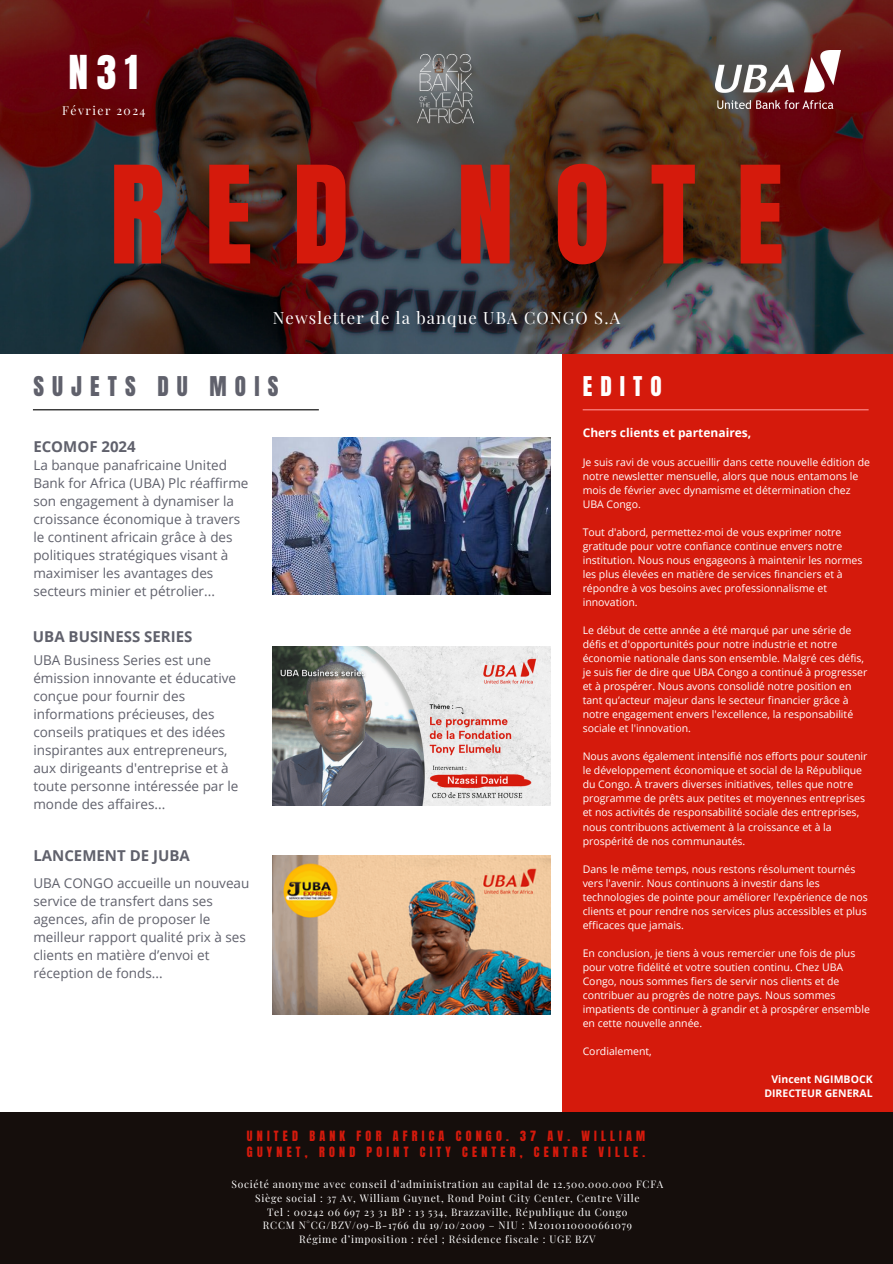
<style>
.page{position:relative;width:893px;height:1264px;background:#fff}
.page>*{position:absolute;margin:0;border:0;box-sizing:border-box;transform-origin:0 0}
.t1{font:114.9px "Anton";letter-spacing:.35em;color:#d51a0c}
.t2{font:39.75px "Anton";color:#fff}
.t3{font:23.1px "Anton";letter-spacing:.35em;color:#60616c}
.t4{font:23.1px "Anton";letter-spacing:.35em;color:#fff}
.t5{font:16.5px "Playfair Display";letter-spacing:.07em;color:#fff}
.t6{font:700 15px "Open Sans";color:#60616c}
.t7{font:13.5px/18px "Open Sans";color:#60616c}
.t8{font:12.15px "Playfair Display";letter-spacing:.12em;color:#fff}
.t9{font:12px "Anton";letter-spacing:.35em;color:#d51a0c}
.t10{font:700 12px "Open Sans";color:#fff}
.t11{font:10.5px/14px "Open Sans";color:#fff}
.t12{font:700 10.5px "Open Sans";color:#fff}
.t13{font:10.2px "Playfair Display";letter-spacing:.07em;color:#fff}
</style>
<div class="page">
<div style="left:562px;top:352px;width:330px;height:809px;background:#d51a0c"></div>
<img style="left:0;top:0;width:892px;height:353px">
<div style="left:0;top:1112px;width:892px;height:151px;background:#150e0c"></div>
<img style="left:273px;top:647px;width:277px;height:158px">
<img style="left:273px;top:438px;width:277px;height:156px">
<img style="left:273px;top:855px;width:277px;height:159px">
<hr style="left:33px;top:409px;width:286px;height:1px;background:#000">
<hr style="left:582px;top:409px;width:286px;height:1px;background:#ff9191">
<img style="left:715px;top:50px;width:125px;height:59px">
<img style="left:414px;top:54px;width:62px;height:71px">
<p class="t2" style="left:69px;top:44px;width:71px">N31</p>
<p class="t8" style="left:62px;top:101px;width:85px">Février 2024</p>
<p class="t1" style="left:110px;top:133px;width:675px">RED NOTE</p>
<p class="t5" style="left:273px;top:306px;width:349px">Newsletter de la banque UBA CONGO S.A</p>
<h1 class="t3" style="left:33px;top:370px;width:246px">SUJETS DU MOIS</h1>
<p class="t6" style="left:33px;top:436px;width:104px">ECOMOF 2024</p>
<p class="t7" style="left:33px;top:455px;width:217px">La banque panafricaine United<br>Bank for Africa (UBA) Plc réaffirme son engagement à dynamiser la croissance économique à travers le continent africain grâce à des politiques stratégiques visant à maximiser les avantages des secteurs minier et pétrolier...</p>
<p class="t6" style="left:33px;top:626px;width:161px">UBA BUSINESS SERIES</p>
<p class="t7" style="left:33px;top:650px;width:206px">UBA Business Series est une émission innovante et éducative conçue pour fournir des informations précieuses, des conseils pratiques et des idées inspirantes aux entrepreneurs, aux dirigeants d'entreprise et à toute personne intéressée par le monde des affaires...</p>
<p class="t6" style="left:33px;top:845px;width:158px">LANCEMENT DE JUBA</p>
<p class="t7" style="left:33px;top:874px;width:217px">UBA CONGO accueille un nouveau service de transfert dans ses agences, afin de proposer le meilleur rapport qualité prix à ses clients en matière d’envoi et réception de fonds...</p>
<p class="t4" style="left:582px;top:370px;width:81px">EDITO</p>
<p class="t10" style="left:582px;top:424px;width:170px">Chers clients et partenaires,</p>
<p class="t11" style="left:582px;top:455px;width:289px">Je suis ravi de vous accueillir dans cette nouvelle édition de notre newsletter mensuelle, alors que nous entamons le mois de février avec dynamisme et détermination chez UBA Congo.</p>
<p class="t11" style="left:582px;top:525px;width:281px">Tout d'abord, permettez-moi de vous exprimer notre gratitude pour votre confiance continue envers notre institution. Nous nous engageons à maintenir les normes les plus élevées en matière de services financiers et à répondre à vos besoins avec professionnalisme et innovation.</p>
<h3 class="t11" style="left:582px;top:623px;width:286px">Le début de cette année a été marqué par une série de défis et d'opportunités pour notre industrie et notre économie nationale dans son ensemble. Malgré ces défis, je suis fier de dire que UBA Congo a continué à progresser et à prospérer. Nous avons consolidé notre position en tant qu’acteur majeur dans le secteur financier grâce à notre engagement envers l'excellence, la responsabilité sociale et l'innovation.</h3>
<h4 class="t11" style="left:582px;top:749px;width:286px">Nous avons également intensifié nos efforts pour soutenir le développement économique et social de la République du Congo. À travers diverses initiatives, telles que notre programme de prêts aux petites et moyennes entreprises et nos activités de responsabilité sociale des entreprises, nous contribuons activement à la croissance et à la prospérité de nos communautés.</h4>
<h6 class="t11" style="left:582px;top:861px;width:286px">Dans le même temps, nous restons résolument tournés vers l'avenir. Nous continuons à investir dans les technologies de pointe pour améliorer l'expérience de nos clients et pour rendre nos services plus accessibles et plus efficaces que jamais.</h6>
<h4 class="t11" style="left:582px;top:945px;width:289px">En conclusion, je tiens à vous remercier une fois de plus pour votre fidélité et votre soutien continu. Chez UBA Congo, nous sommes fiers de servir nos clients et de contribuer au progrès de notre pays. Nous sommes impatients de continuer à grandir et à prospérer ensemble en cette nouvelle année.</h4>
<h6 class="t11" style="left:582px;top:1043px;width:71px">Cordialement,</h6>
<h4 class="t12" style="left:771px;top:1071px;width:103px">Vincent NGIMBOCK</h4>
<h6 class="t12" style="left:764px;top:1085px;width:110px">DIRECTEUR GENERAL</h6>
<p class="t9" style="left:247px;top:1127px;width:400px">UNITED BANK FOR AFRICA CONGO. 37 AV. WILLIAM</p>
<p class="t9" style="left:247px;top:1143px;width:399px">GUYNET, ROND POINT CITY CENTER, CENTRE VILLE.</p>
<h5 class="t13" style="left:231px;top:1177px;width:433px">Société anonyme avec conseil d’administration au capital de 12.500.000.000 FCFA</h5>
<h3 class="t13" style="left:255px;top:1190px;width:386px">Siège social : 37 Av, William Guynet, Rond Point City Center, Centre Ville</h3>
<p class="t13" style="left:267px;top:1204px;width:362px">Tel : 00242 06 697 23 31 BP : 13 534, Brazzaville, République du Congo</p>
<p class="t13" style="left:263px;top:1218px;width:370px">RCCM N°CG/BZV/09-B-1766 du 19/10/2009 – NIU : M2010110000661079</p>
<p class="t13" style="left:299px;top:1231px;width:298px">Régime d’imposition : réel ; Résidence fiscale : UGE BZV</p>
</div>
